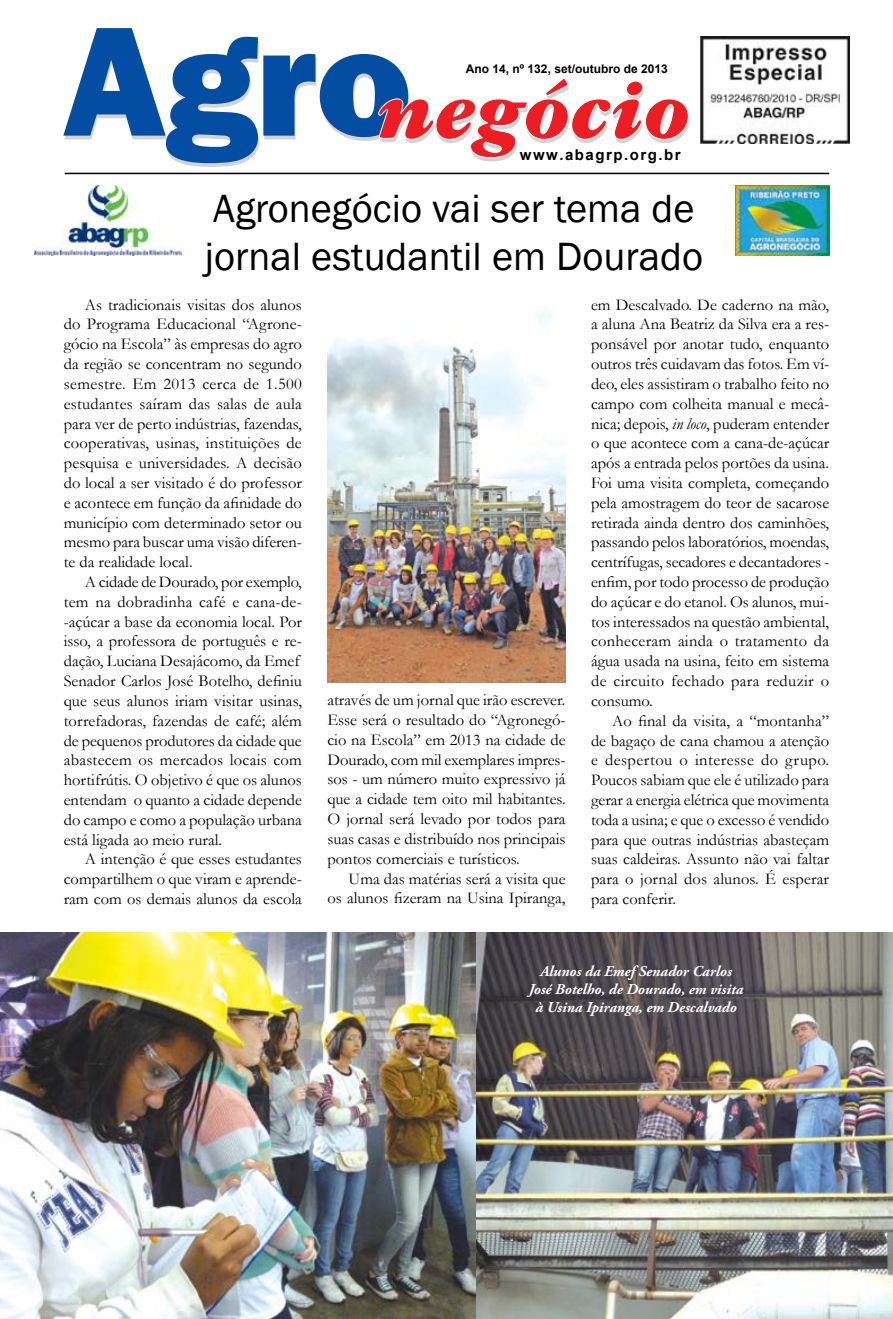
<style>
.page{position:relative;width:893px;height:1319px;background:#fff}
.page>*{position:absolute;margin:0;border:0;box-sizing:border-box;transform-origin:0 0}
.t1{font:40.5px/48.6px "Franklin Gothic";color:#000}
.t2{font:16.5px/19.8px "Garamond";color:#000;text-align:justify}
.t3{font:italic 700 15px/18px "Adobe Garamond Pro";color:#fff;text-align:center}
.t4{font:700 15px "Arial";letter-spacing:.1em;color:#000}
.t5{font:700 12px "Arial";color:#000}
.s1{font-style:italic}
</style>
<div class="page">
<img style="left:34px;top:185px;width:147px;height:71px">
<img style="left:736px;top:186px;width:93px;height:70px">
<img style="left:701px;top:37px;width:148px;height:107px">
<svg style="left:64px;top:28px;width:625px;height:139px"></svg>
<hr style="left:65px;top:173px;width:764px;height:1px;background:#000">
<img style="left:475px;top:932px;width:418px;height:386px">
<img style="left:0;top:932px;width:475px;height:386px">
<img style="left:327px;top:314px;width:239px;height:368px">
<p class="t5" style="left:466px;top:60px;width:203px">Ano 14, nº 132, set/outubro de 2013</p>
<p class="t4" style="left:520px;top:145px;width:162px">www.abagrp.org.br</p>
<h1 class="t1" style="left:205px;top:184px;width:500px">Agronegócio vai ser tema de jornal estudantil em Dourado</h1>
<p class="t2" style="left:64px;top:294px;width:240px;text-indent:21px">As tradicionais visitas dos alunos do Programa Educacional “Agrone&shy;gócio na Escola” às empresas do agro da região se concentram no segundo semestre. Em 2013 cerca de 1.500 estudantes saíram das salas de aula para ver de perto indústrias, fazendas, cooperativas, usinas, instituições de pesquisa e universidades. A decisão do local a ser visitado é do professor e acontece em função da afinidade do município com determinado setor ou mesmo para buscar uma visão diferen&shy;te da realidade local.</p>
<p class="t2" style="left:64px;top:571px;width:240px;text-align:left;text-indent:21px">A cidade de Dourado, por exemplo, tem na dobradinha café e cana-de--açúcar a base da economia local. Por isso, a professora de português e re&shy;dação, Luciana Desajácomo, da Emef Senador Carlos José Botelho, definiu que seus alunos iriam visitar usinas, torrefadoras, fazendas de café; além de pequenos produtores da cidade que abastecem os mercados locais com hortifrútis. O objetivo é que os alunos entendam o quanto a cidade depende do campo e como a população urbana está ligada ao meio rural.</p>
<p class="t2" style="left:64px;top:848px;width:240px;text-indent:21px">A intenção é que esses estudantes compartilhem o que viram e aprende&shy;ram com os demais alunos da escola</p>
<p class="t2" style="left:591px;top:294px;width:240px">em Descalvado. De caderno na mão, a aluna Ana Beatriz da Silva era a res&shy;ponsável por anotar tudo, enquanto outros três cuidavam das fotos. Em ví&shy;deo, eles assistiram o trabalho feito no campo com colheita manual e mecâ&shy;nica; depois, <span class="s1">in loco</span>, puderam entender o que acontece com a cana-de-açúcar após a entrada pelos portões da usina.<br>Foi uma visita completa, começando pela amostragem do teor de sacarose retirada ainda dentro dos caminhões, passando pelos laboratórios, moendas, centrífugas, secadores e decantadores - enfim, por todo processo de produção do açúcar e do etanol. Os alunos, mui&shy;tos interessados na questão ambiental, conheceram ainda o tratamento da água usada na usina, feito em sistema de circuito fechado para reduzir o consumo.</p>
<p class="t2" style="left:591px;top:710px;width:240px;text-indent:21px">Ao final da visita, a “montanha” de bagaço de cana chamou a atenção e despertou o interesse do grupo.<br>Poucos sabiam que ele é utilizado para gerar a energia elétrica que movimenta toda a usina; e que o excesso é vendido para que outras indústrias abasteçam suas caldeiras. Assunto não vai faltar para o jornal dos alunos. É esperar para conferir.</p>
<p class="t2" style="left:327px;top:689px;width:240px">através de um jornal que irão escrever.<br>Esse será o resultado do “Agronegó&shy;cio na Escola” em 2013 na cidade de Dourado, com mil exemplares impres&shy;sos - um número muito expressivo já que a cidade tem oito mil habitantes.<br>O jornal será levado por todos para suas casas e distribuído nos principais pontos comerciais e turísticos.</p>
<p class="t2" style="left:327px;top:867px;width:240px;text-align:right">Uma das matérias será a visita que<br>os alunos fizeram na Usina Ipiranga,</p>
<p class="t3" style="left:529px;top:962px;width:216px">Alunos da Emef Senador Carlos<br>José Botelho, de Dourado, em visita à Usina Ipiranga, em Descalvado</p>
</div>
